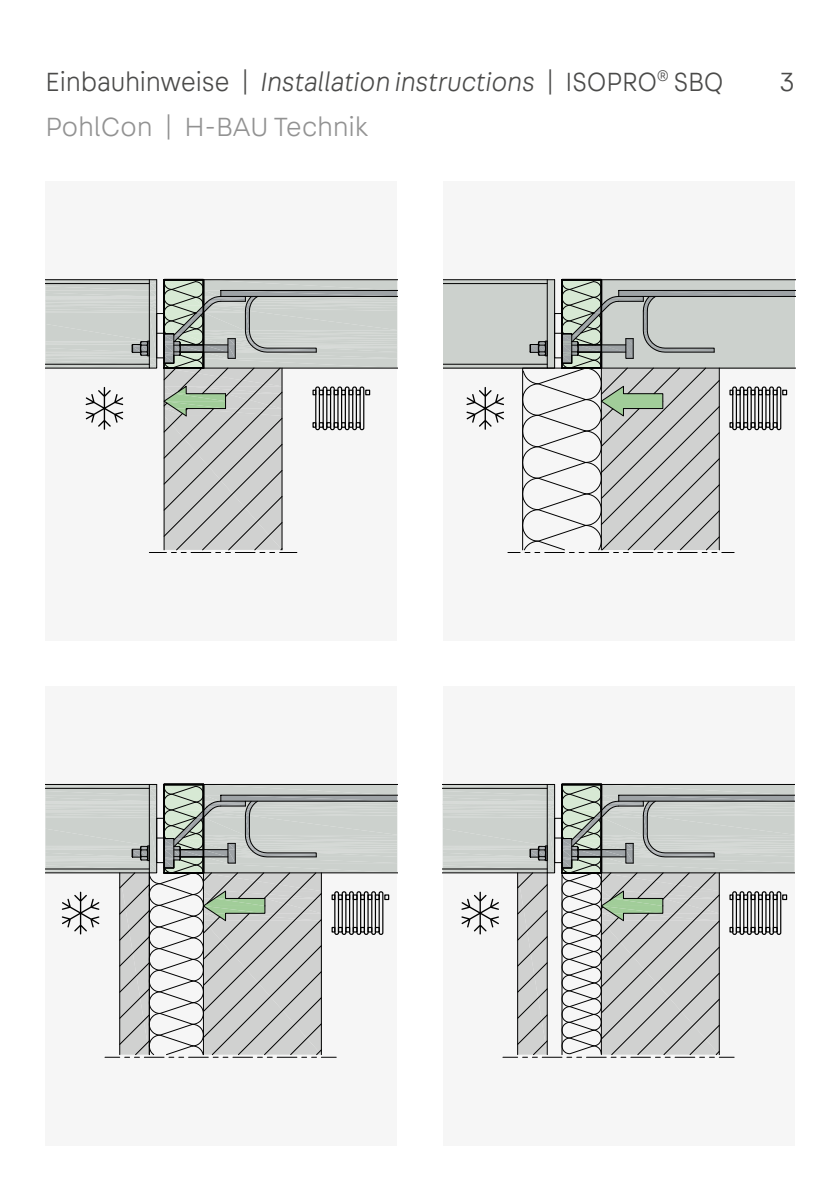
<style>
.page{position:relative;width:840px;height:1191px;background:#fff}
.page>*{position:absolute;margin:0;border:0;box-sizing:border-box;transform-origin:0 0}
.t1{font:300 28px "Fabriga";letter-spacing:-.01em;color:#4a4a49;scale:.95 1}
.t2{font:300 28px "Fabriga";letter-spacing:-.01em;color:#929292}
.t3{font:300 28px "Fabriga";letter-spacing:-.01em;color:#4a4a49}
.s1{font-style:italic}
</style>
<div class="page">
<div style="left:45px;top:181px;width:352px;height:460px;background:#f6f6f6"></div>
<div style="left:45px;top:686px;width:352px;height:459px;background:#f6f6f6"></div>
<div style="left:443px;top:181px;width:351px;height:460px;background:#f6f6f6"></div>
<div style="left:443px;top:280px;width:111px;height:88px;background:#ccd1cd"></div>
<hr style="left:443px;top:367px;width:104px;height:2px;background:#000">
<hr style="left:443px;top:279px;width:104px;height:1px;background:#000">
<hr style="left:443px;top:363px;width:104px;height:2px;background:#000">
<hr style="left:443px;top:283px;width:104px;height:1px;background:#000">
<div style="left:442px;top:686px;width:352px;height:459px;background:#f6f6f6"></div>
<svg style="left:45px;top:278px;width:353px;height:275px"></svg>
<svg style="left:466px;top:278px;width:330px;height:275px"></svg>
<svg style="left:45px;top:783px;width:353px;height:275px"></svg>
<svg style="left:442px;top:783px;width:353px;height:275px"></svg>
<p class="t1" style="left:45px;top:64px;width:715px">Einbauhinweise | <span class="s1">Installation instructions</span> | ISOPRO<sup>®</sup> SBQ</p>
<p class="t3" style="left:779px;top:64px;width:16px">3</p>
<p class="t2" style="left:45px;top:110px;width:324px">PohlCon | H-BAU Technik</p>
</div>
